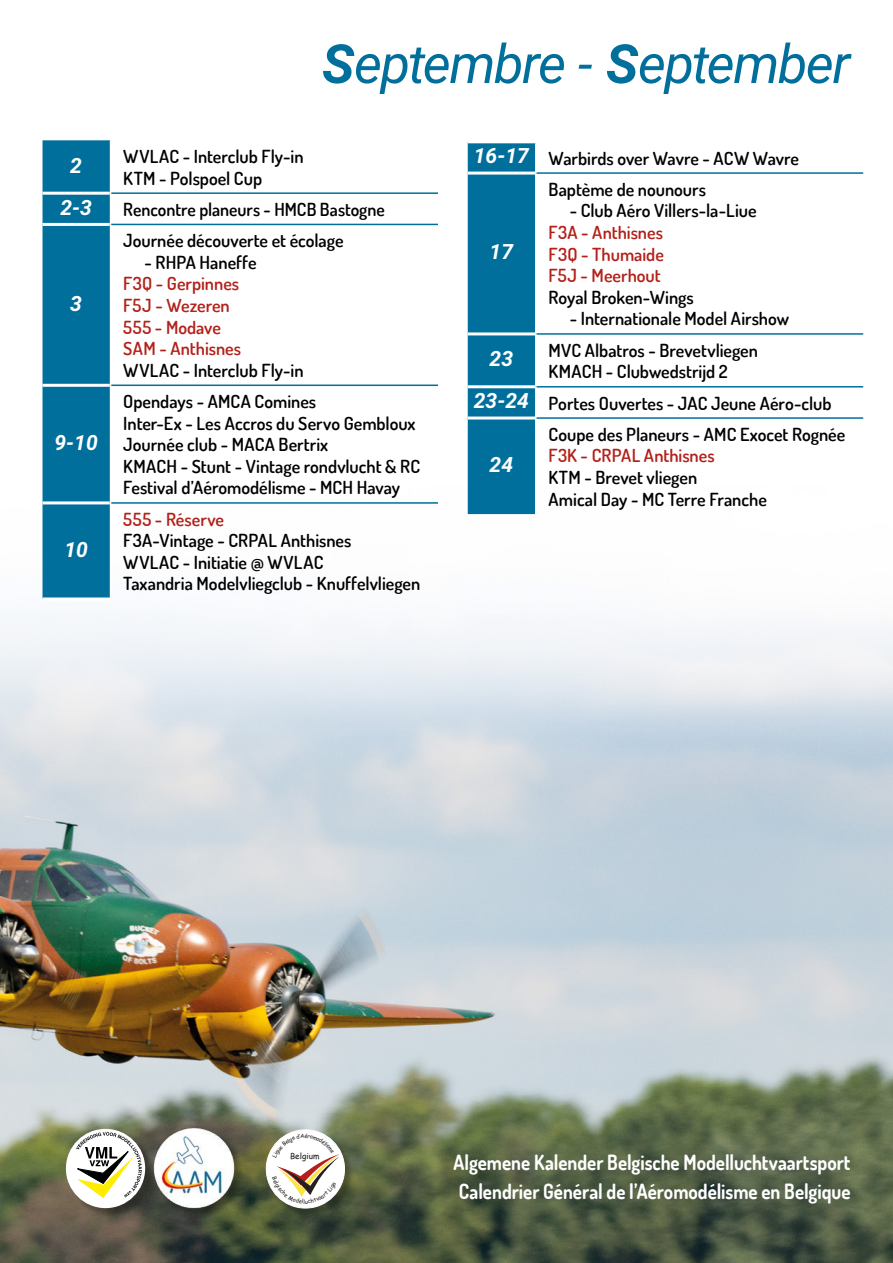
<style>
.page{position:relative;width:893px;height:1263px;background:#fff}
.page>*{position:absolute;margin:0;border:0;box-sizing:border-box;transform-origin:0 0}
.t1{font:italic 54px "Roboto";letter-spacing:-.03em;color:#006f9c}
.t2{font:700 21px/29.7px "Dosis";color:#fff;scale:.9 1}
.t3{font:italic 700 21px "Roboto";color:#fff}
.t4{font:600 18px/21.6px "Dosis";color:#000}
.t5{font:600 18px/21.6px "Dosis";color:#b32019}
.t6{font:8.25px "Comic Sans MS";color:#1c1c1c}
.s1{font-weight:700}
.s2{font-family:"Roboto";font-weight:700;font-style:italic;font-size:21px;color:#fff}
</style>
<div class="page">
<img style="left:0;top:376px;width:893px;height:887px">
<div style="left:43px;top:140px;width:67px;height:457px;background:#006f9c"></div>
<hr style="left:110px;top:224px;width:1px;height:161px;background:#fff">
<hr style="left:110px;top:385px;width:1px;height:118px;background:#fff">
<hr style="left:110px;top:503px;width:1px;height:94px;background:#fff">
<hr style="left:43px;top:192px;width:67px;height:3px;background:#fff">
<hr style="left:43px;top:223px;width:67px;height:3px;background:#fff">
<hr style="left:43px;top:384px;width:67px;height:3px;background:#fff">
<hr style="left:43px;top:501px;width:67px;height:3px;background:#fff">
<hr style="left:43px;top:597px;width:68px;height:3px;background:#fff">
<hr style="left:111px;top:192px;width:327px;height:2px;background:#006f9c">
<hr style="left:111px;top:224px;width:327px;height:1px;background:#006f9c">
<hr style="left:111px;top:384px;width:327px;height:2px;background:#006f9c">
<hr style="left:111px;top:502px;width:327px;height:2px;background:#006f9c">
<div style="left:468px;top:143px;width:67px;height:371px;background:#006f9c"></div>
<hr style="left:535px;top:334px;width:1px;height:53px;background:#fff">
<hr style="left:535px;top:387px;width:1px;height:31px;background:#fff">
<hr style="left:535px;top:418px;width:1px;height:96px;background:#fff">
<hr style="left:468px;top:172px;width:67px;height:3px;background:#fff">
<hr style="left:468px;top:332px;width:67px;height:3px;background:#fff">
<hr style="left:468px;top:385px;width:67px;height:3px;background:#fff">
<hr style="left:468px;top:416px;width:67px;height:3px;background:#fff">
<hr style="left:536px;top:333px;width:327px;height:2px;background:#006f9c">
<hr style="left:536px;top:386px;width:327px;height:1px;background:#006f9c">
<hr style="left:536px;top:417px;width:327px;height:2px;background:#006f9c">
<hr style="left:536px;top:172px;width:327px;height:2px;background:#006f9c">
<div style="left:267px;top:1131px;width:88px;height:87px;background:#000;opacity:.3"></div>
<div style="left:266px;top:1130px;width:78px;height:78px;background:#fff;border-radius:50%"></div>
<div style="left:266px;top:1130px;width:79px;height:78px;border:1px solid #fff;border-radius:50%"></div>
<div style="left:66px;top:1129px;width:90px;height:90px;background:#000;opacity:.3"></div>
<div style="left:66px;top:1129px;width:79px;height:79px;background:#fff;border-radius:50%"></div>
<svg style="left:75px;top:1132px;width:67px;height:66px"></svg>
<div style="left:155px;top:1129px;width:89px;height:89px;background:#000;opacity:.3"></div>
<img style="left:149px;top:1123px;width:89px;height:89px">
<svg style="left:272px;top:1133px;width:68px;height:71px"></svg>
<h1 class="t1" style="left:322px;top:26px;width:530px"><span class="s1">S</span>eptembre - <span class="s1">S</span>eptember</h1>
<p class="t3" style="left:70px;top:150px;width:13px">2</p>
<p class="t4" style="left:123px;top:145px;width:182px">WVLAC - Interclub Fly-in<br>KTM - Polspoel Cup</p>
<p class="t3" style="left:60px;top:192px;width:33px">2-3</p>
<p class="t4" style="left:123px;top:198px;width:263px">Rencontre planeurs - HMCB Bastogne</p>
<p class="t3" style="left:70px;top:288px;width:13px">3</p>
<p class="t3" style="left:54px;top:428px;width:45px">9-10</p>
<p class="t3" style="left:64px;top:534px;width:25px">10</p>
<p class="t4" style="left:123px;top:229px;width:222px">Journée découverte et écolage</p>
<p class="t4" style="left:145px;top:251px;width:113px">- RHPA Haneffe</p>
<p class="t5" style="left:123px;top:273px;width:119px">F3Q - Gerpinnes<br>F5J - Wezeren<br>555 - Modave<br>SAM - Anthisnes</p>
<p class="t4" style="left:123px;top:359px;width:182px">WVLAC - Interclub Fly-in</p>
<p class="t4" style="left:123px;top:390px;width:298px">Opendays - AMCA Comines<br>Inter-Ex - Les Accros du Servo Gembloux Journée club - MACA Bertrix<br>KMACH - Stunt - Vintage rondvlucht &amp; RC Festival d’Aéromodélisme - MCH Havay</p>
<p class="t5" style="left:123px;top:508px;width:102px">555 - Réserve</p>
<p class="t4" style="left:123px;top:529px;width:299px">F3A-Vintage - CRPAL Anthisnes<br>WVLAC - Initiatie @ WVLAC<br>Taxandria Modelvliegclub - Knuffelvliegen</p>
<p class="t4" style="left:474px;top:147px;width:327px"><span class="s2">16-17</span> Warbirds over Wavre - ACW Wavre</p>
<p class="t3" style="left:490px;top:237px;width:25px">17</p>
<p class="t4" style="left:549px;top:178px;width:159px">Baptème de nounours</p>
<p class="t4" style="left:570px;top:200px;width:188px">- Club Aéro Villers-la-Liue</p>
<p class="t5" style="left:549px;top:221px;width:117px;text-align:justify">F3A - Anthisnes F3Q - Thumaide F5J - Meerhout</p>
<p class="t4" style="left:549px;top:286px;width:147px">Royal Broken-Wings</p>
<p class="t4" style="left:570px;top:308px;width:221px">- Internationale Model Airshow</p>
<p class="t3" style="left:490px;top:344px;width:25px">23</p>
<p class="t4" style="left:549px;top:339px;width:211px">MVC Albatros - Brevetvliegen<br>KMACH - Clubwedstrijd 2</p>
<p class="t4" style="left:474px;top:392px;width:359px"><span class="s2">23-24</span> Portes Ouvertes - JAC Jeune Aéro-club</p>
<p class="t3" style="left:490px;top:450px;width:25px">24</p>
<p class="t4" style="left:549px;top:423px;width:298px">Coupe des Planeurs - AMC Exocet Rognée</p>
<p class="t5" style="left:549px;top:445px;width:168px">F3K - CRPAL Anthisnes</p>
<p class="t4" style="left:549px;top:466px;width:220px">KTM - Brevet vliegen<br>Amical Day - MC Terre Franche</p>
<p class="t6" style="left:290px;top:1150px;width:31px">Belgium</p>
<p class="t2" style="left:454px;top:1146px;width:442px">Algemene Kalender Belgische Modelluchtvaartsport<br>Calendrier Général de l’Aéromodélisme en Belgique</p>
</div>
